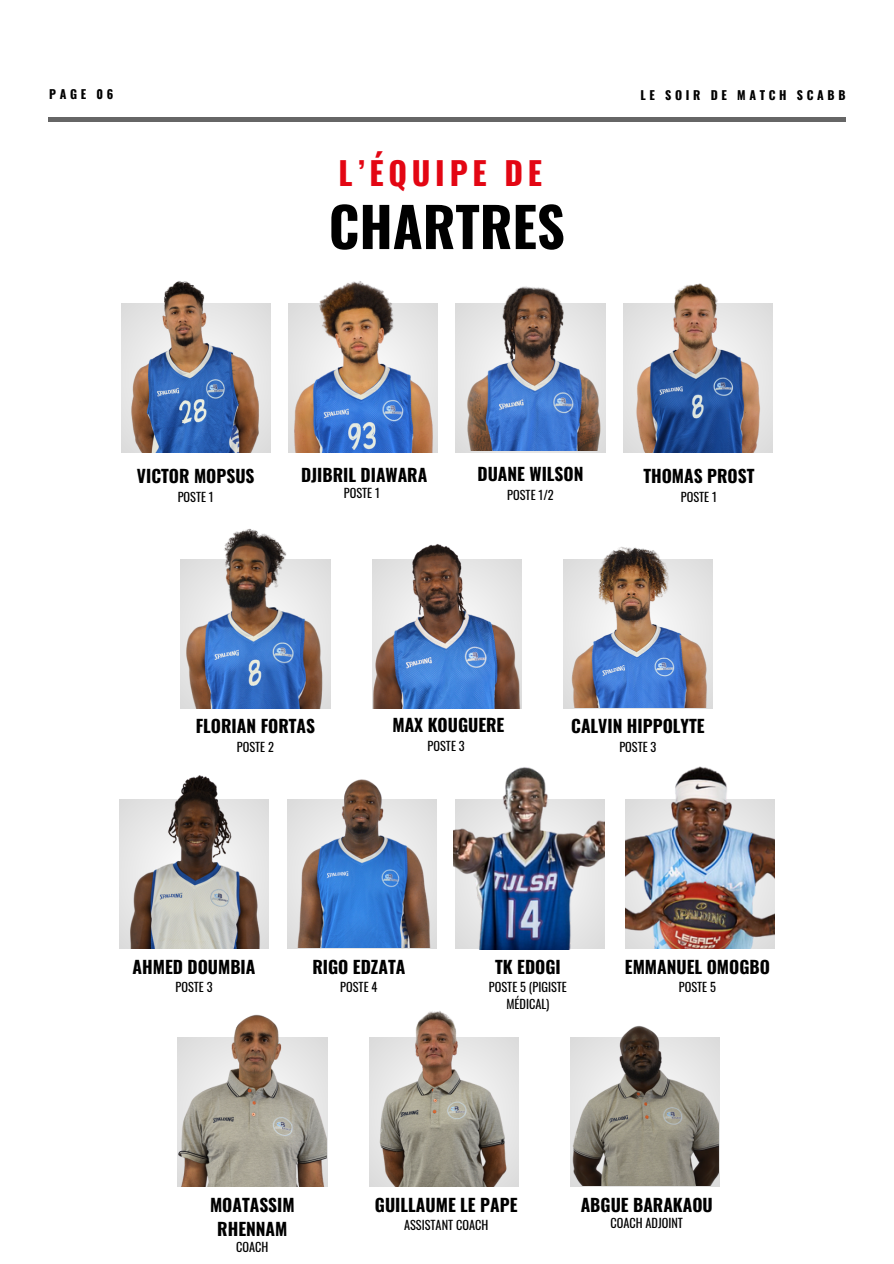
<style>
.page{position:relative;width:894px;height:1264px;background:#fff}
.page>*{position:absolute;margin:0;border:0;box-sizing:border-box;transform-origin:0 0}
.t1{font:700 54.45px "Oswald";color:#000}
.t2{font:700 31.8px "Oswald";letter-spacing:.15em;color:#e30613}
.t3{font:700 17.4px/23.5px "Oswald";color:#000;text-align:center}
.t4{font:12.3px/16.4px "Oswald";color:#000;text-align:center}
.t5{font:700 12.15px "Oswald";letter-spacing:.3em;color:#000}
</style>
<div class="page">
<hr style="left:48px;top:118px;width:796px;height:3px;background:#666">
<div style="left:121px;top:303px;width:149px;height:149px;background:#e3e3e3"></div>
<img style="left:123px;top:281px;width:144px;height:172px">
<img style="left:456px;top:286px;width:149px;height:165px">
<img style="left:288px;top:281px;width:150px;height:172px">
<img style="left:287px;top:779px;width:149px;height:168px">
<img style="left:372px;top:544px;width:149px;height:164px">
<img style="left:623px;top:283px;width:149px;height:170px">
<img style="left:563px;top:546px;width:150px;height:162px">
<img style="left:180px;top:529px;width:151px;height:179px">
<img style="left:119px;top:775px;width:150px;height:173px">
<img style="left:625px;top:766px;width:149px;height:182px">
<img style="left:177px;top:1014px;width:149px;height:172px">
<img style="left:369px;top:1011px;width:150px;height:175px">
<img style="left:570px;top:1026px;width:148px;height:159px">
<img style="left:453px;top:767px;width:151px;height:182px">
<p class="t5" style="left:49px;top:85px;width:66px">PAGE 06</p>
<h3 class="t5" style="left:640px;top:85px;width:206px">LE SOIR DE MATCH SCABB</h3>
<p class="t2" style="left:338px;top:148px;width:205px">L’ÉQUIPE DE</p>
<p class="t1" style="left:328px;top:184px;width:237px">CHARTRES</p>
<h3 class="t3" style="left:137px;top:464px;width:119px">VICTOR MOPSUS</h3>
<h3 class="t4" style="left:178px;top:488px;width:38px">POSTE 1</h3>
<p class="t3" style="left:301px;top:462px;width:128px">DJIBRIL DIAWARA</p>
<p class="t4" style="left:344px;top:484px;width:38px">POSTE 1</p>
<p class="t3" style="left:477px;top:462px;width:107px">DUANE WILSON</p>
<p class="t4" style="left:507px;top:486px;width:48px">POSTE 1/2</p>
<h3 class="t3" style="left:643px;top:464px;width:113px">THOMAS PROST</h3>
<h3 class="t4" style="left:680px;top:488px;width:38px">POSTE 1</h3>
<p class="t3" style="left:196px;top:713px;width:121px">FLORIAN FORTAS</p>
<p class="t4" style="left:237px;top:738px;width:39px">POSTE 2</p>
<p class="t3" style="left:392px;top:712px;width:113px">MAX KOUGUERE</p>
<p class="t4" style="left:427px;top:736px;width:39px">POSTE 3</p>
<p class="t3" style="left:571px;top:713px;width:135px">CALVIN HIPPOLYTE</p>
<p class="t4" style="left:619px;top:738px;width:39px">POSTE 3</p>
<p class="t3" style="left:132px;top:954px;width:124px">AHMED DOUMBIA</p>
<p class="t4" style="left:175px;top:978px;width:39px">POSTE 3</p>
<h3 class="t3" style="left:312px;top:954px;width:94px">RIGO EDZATA</h3>
<h3 class="t4" style="left:340px;top:978px;width:39px">POSTE 4</h3>
<p class="t3" style="left:495px;top:954px;width:67px">TK EDOGI</p>
<h3 class="t4" style="left:489px;top:978px;width:79px">POSTE 5 (PIGISTE<br>MÉDICAL)</h3>
<h3 class="t3" style="left:624px;top:954px;width:146px">EMMANUEL OMOGBO</h3>
<h3 class="t4" style="left:678px;top:978px;width:39px">POSTE 5</h3>
<h4 class="t3" style="left:210px;top:1192px;width:86px">MOATASSIM<br>RHENNAM</h4>
<h4 class="t4" style="left:236px;top:1238px;width:34px">COACH</h4>
<h4 class="t3" style="left:375px;top:1191px;width:144px">GUILLAUME LE PAPE</h4>
<h4 class="t4" style="left:404px;top:1215px;width:86px">ASSISTANT COACH</h4>
<p class="t3" style="left:580px;top:1191px;width:134px">ABGUE BARAKAOU</p>
<p class="t4" style="left:610px;top:1214px;width:74px">COACH ADJOINT</p>
</div>
